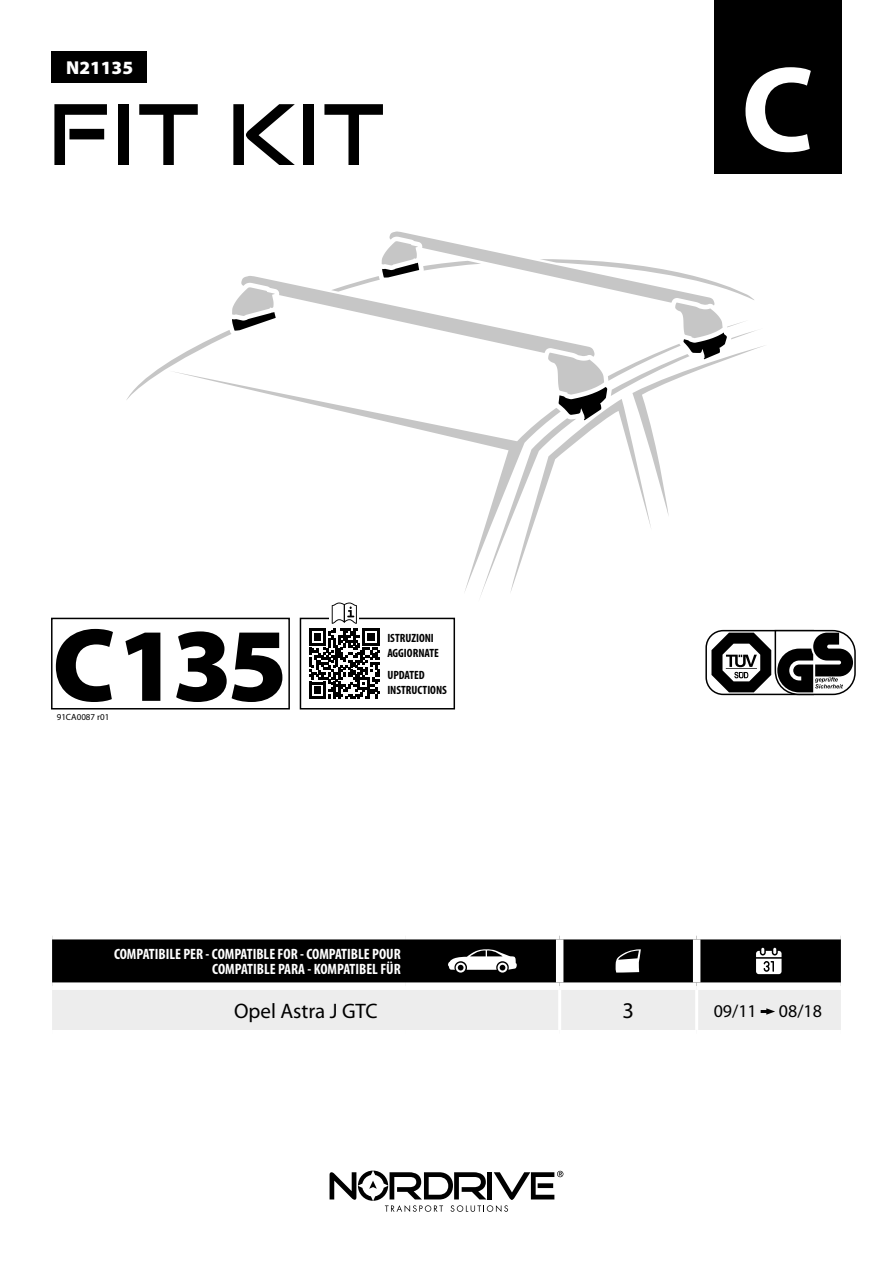
<style>
.page{position:relative;width:893px;height:1263px;background:#fff}
.page>*{position:absolute;margin:0;border:0;box-sizing:border-box;transform-origin:0 0}
.t1{font:900 105px "Myriad Pro";color:#000}
.t2{font:22.5px "Myriad Pro";color:#000}
.t3{font:21px "Myriad Pro";color:#000}
.t4{font:900 18.75px "Myriad Pro";color:#fff}
.t5{font:18px "Myriad Pro";color:#000}
.t6{font:700 condensed 15px/15px "Myriad Pro";color:#fff;text-align:right}
.t7{font:700 condensed 12px/14.4px "Myriad Pro";color:#000}
.t8{font:9px "Myriad Pro";color:#000}
</style>
<div class="page">
<svg style="left:382px;top:231px;width:145px;height:28px"></svg>
<svg style="left:126px;top:259px;width:639px;height:338px"></svg>
<div style="left:714px;top:0;width:128px;height:173px;background:#000"></div>
<svg style="left:330px;top:1170px;width:233px;height:42px"></svg>
<svg style="left:745px;top:67px;width:66px;height:85px"></svg>
<svg style="left:54px;top:104px;width:53px;height:61px"></svg>
<div style="left:118px;top:104px;width:11px;height:61px;background:#000"></div>
<svg style="left:139px;top:104px;width:59px;height:61px"></svg>
<svg style="left:233px;top:104px;width:62px;height:61px"></svg>
<div style="left:303px;top:104px;width:11px;height:61px;background:#000"></div>
<svg style="left:324px;top:104px;width:59px;height:61px"></svg>
<div style="left:51px;top:51px;width:96px;height:32px;background:#000"></div>
<div style="left:51px;top:618px;width:239px;height:91px;border:2px solid #000"></div>
<svg style="left:52px;top:936px;width:789px;height:94px;background:#8b8b8b"></svg>
<svg style="left:299px;top:602px;width:157px;height:108px"></svg>
<svg style="left:705px;top:629px;width:151px;height:67px"></svg>
<p class="t4" style="left:66px;top:55px;width:68px">N21135</p>
<h1 class="t1" style="left:52px;top:595px;width:237px">C135</h1>
<p class="t8" style="left:57px;top:711px;width:54px">91CA0087 r01</p>
<p class="t7" style="left:387px;top:631px;width:53px">ISTRUZIONI<br>AGGIORNATE</p>
<p class="t7" style="left:387px;top:668px;width:61px">UPDATED<br>INSTRUCTIONS</p>
<p class="t6" style="left:114px;top:946px;width:288px">COMPATIBILE PER - COMPATIBLE FOR - COMPATIBLE POUR<br>COMPATIBLE PARA - KOMPATIBEL FÜR</p>
<h3 class="t3" style="left:234px;top:998px;width:145px">Opel Astra J GTC</h3>
<h2 class="t2" style="left:622px;top:997px;width:13px">3</h2>
<p class="t5" style="left:714px;top:999px;width:110px">09/11 08/18</p>
</div>
